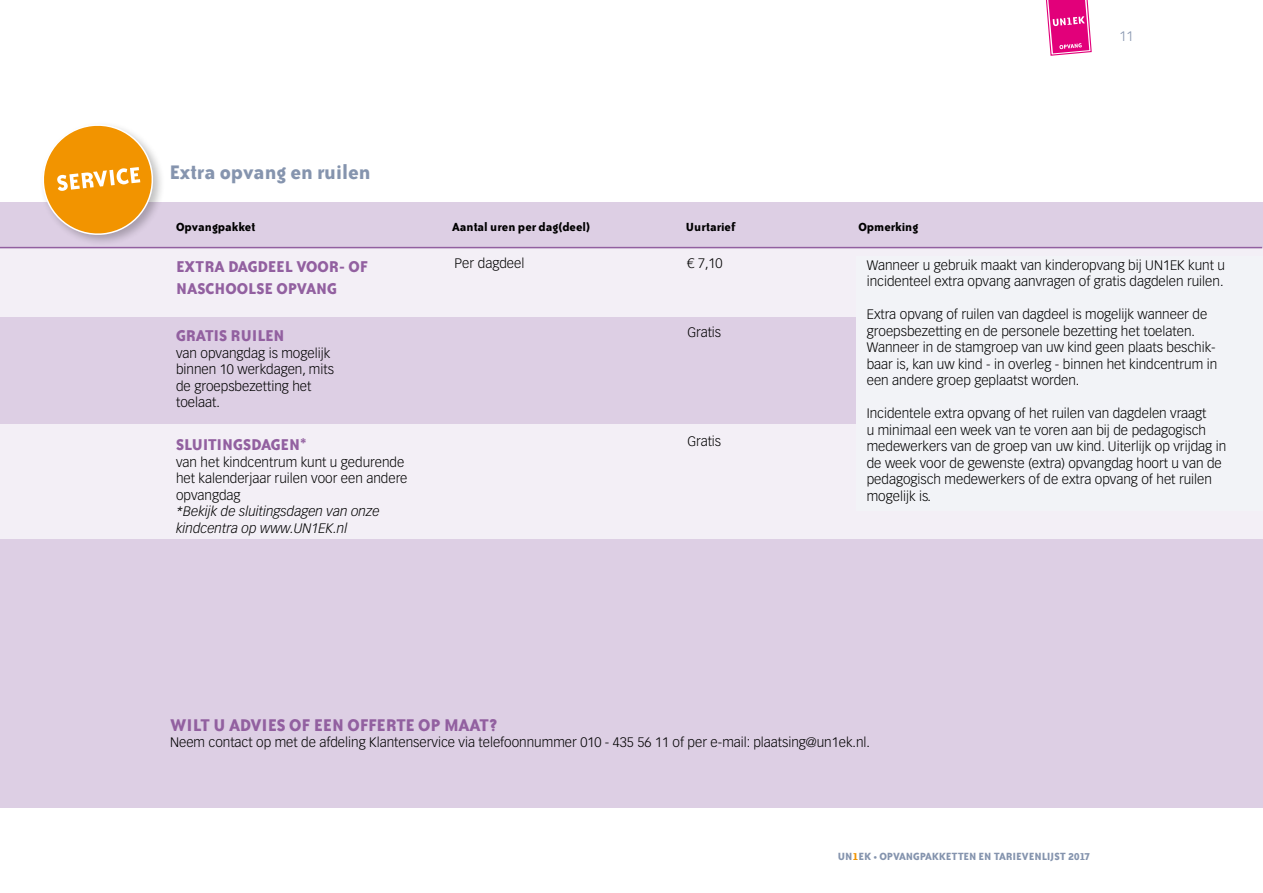
<style>
.page{position:relative;width:1263px;height:893px;background:#fff}
.page>*{position:absolute;margin:0;border:0;box-sizing:border-box;transform-origin:0 0}
.t1{font:700 22.5px "Bailey Sans ITC";color:#8594ae}
.t2{font:700 19.5px "Bailey Sans ITC";color:#9260a0}
.t3{font:700 18px/21.6px "Bailey Sans ITC";color:#9260a0}
.t4{font:300 13.5px/16.5px "Vectora LT";color:#000}
.t5{font:italic 300 13.5px/16.5px "Vectora LT";color:#000}
.t6{font:700 13.5px "Bailey Sans ITC";color:#000}
.t7{font:300 13.5px "Vectora LT";color:#8594ae}
.t8{font:700 12px "Bailey Sans ITC";color:#8594ae}
.s1{color:#f29400}
</style>
<div class="page">
<svg style="left:1046px;top:0;width:46px;height:56px;background:#e9429c"></svg>
<div style="left:0;top:203px;width:1263px;height:605px;background:#ddcfe4"></div>
<div style="left:0;top:424px;width:1263px;height:115px;background:#f3eff6"></div>
<div style="left:0;top:248px;width:1263px;height:69px;background:#f3eff6"></div>
<hr style="left:0;top:247px;width:1262px;height:1px;background:#9260a0">
<div style="left:856px;top:256px;width:407px;height:254px;background:#f2f3f7"></div>
<div style="left:38px;top:120px;width:127px;height:127px;background:#000;opacity:.25"></div>
<svg style="left:40px;top:122px;width:115px;height:115px"></svg>
<h1 class="t1" style="left:169px;top:160px;width:203px">EXTRA OPVANG EN RUILEN</h1>
<p class="t6" style="left:176px;top:220px;width:81px">OPVANGPAKKET</p>
<p class="t6" style="left:452px;top:220px;width:140px">AANTAL UREN PER DAG(DEEL)</p>
<p class="t6" style="left:686px;top:220px;width:51px">UURTARIEF</p>
<p class="t6" style="left:858px;top:220px;width:61px">OPMERKING</p>
<p class="t7" style="left:1119px;top:28px;width:16px">11</p>
<h3 class="t3" style="left:176px;top:256px;width:193px">EXTRA DAGDEEL VOOR- OF<br>NASCHOOLS</h3>
<h3 class="t3" style="left:265px;top:277px;width:72px">E OPVANG</h3>
<h3 class="t3" style="left:176px;top:325px;width:110px">GRATIS RUILEN</h3>
<p class="t4" style="left:176px;top:345px;width:159px">van opvangdag is mogelijk binnen 10 werkdagen, mits de groepsbezetting het toelaat.</p>
<h3 class="t3" style="left:176px;top:434px;width:132px">SLU ITINGSDAGEN*</h3>
<p class="t4" style="left:176px;top:454px;width:233px">van het kindcentrum kunt u gedurende het kalenderjaar ruilen voor een andere opvangdag</p>
<p class="t5" style="left:176px;top:503px;width:205px">*Bekijk de sluitingsdagen van onze kindcentra op www.UN1EK.nl</p>
<p class="t4" style="left:455px;top:255px;width:71px">Per dagdeel</p>
<p class="t4" style="left:687px;top:255px;width:37px">€ 7,10</p>
<p class="t4" style="left:687px;top:325px;width:35px">Gratis</p>
<p class="t4" style="left:687px;top:433px;width:35px">Gratis</p>
<p class="t4" style="left:867px;top:257px;width:360px">Wanneer u gebruik maakt van kinderopvang bij UN1EK kunt u incidenteel extra opvang aanvragen of gratis dagdelen ruilen.</p>
<p class="t4" style="left:867px;top:306px;width:352px">Extra opvang of ruilen van dagdeel is mogelijk wanneer de groepsbezetting en de personele bezetting het toelaten.<br>Wanneer in de stamgroep van uw kind geen plaats beschik&shy;baar is, kan uw kind - in overleg - binnen het kindcentrum in een andere groep geplaatst worden.</p>
<p class="t4" style="left:867px;top:405px;width:361px">Incidentele extra opvang of het ruilen van dagdelen vraagt<br>u minimaal een week van te voren aan bij de pedagogisch medewerkers van de groep van uw kind. Uiterlijk op vrijdag in de week voor de gewenste (extra) opvangdag hoort u van de pedagogisch medewerkers of de extra opvang of het ruilen mogelijk is.</p>
<h2 class="t2" style="left:170px;top:714px;width:329px">WILT U ADVIES OF EEN OFFERTE OP MAAT?</h2>
<p class="t4" style="left:170px;top:734px;width:701px">Neem contact op met de afdeling Klantenservice via telefoonnummer 010 - 435 56 11 of per e-mail: plaatsing@un1ek.nl.</p>
<p class="t8" style="left:838px;top:850px;width:254px">UN <span class="s1">1</span>EK • OPVANGPAKKETTEN EN TARIEVENLIJST 2017</p>
</div>
